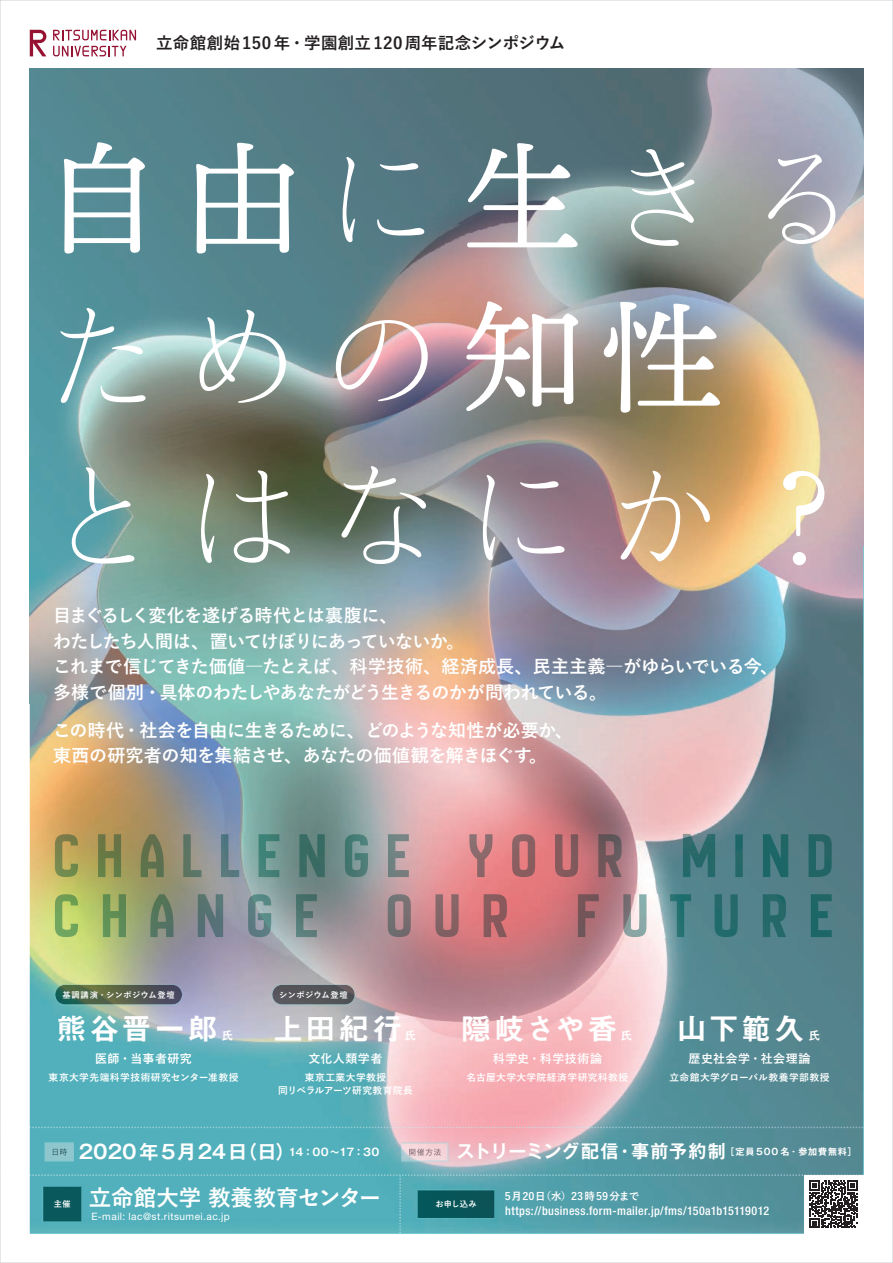
<style>
.page{position:relative;width:893px;height:1263px;background:#fff}
.page>*{position:absolute;margin:0;border:0;box-sizing:border-box;transform-origin:0 0}
.t1{font:30px "Midashi Go Pro MB31";letter-spacing:.095em;color:#fff}
.t2{font:700 22.5px "Yu Go";letter-spacing:-.01em;color:#fff}
.t3{font:700 19.2px "Gothic MB101 Pro De";letter-spacing:.035em;color:#fff}
.t4{font:700 18px/25.5px "Yu Go";letter-spacing:-.03em;color:#fff}
.t5{font:700 18px "Gothic MB101 Pro De";letter-spacing:.02em;color:#fff}
.t6{font:700 16.5px "Yu Go";letter-spacing:.02em;color:#231f20}
.t7{font:500 condensed 12px "Helvetica Neue LT Pro";letter-spacing:.03em;color:#fff}
.t8{font:700 12px "Yu Go";letter-spacing:.04em;color:#fff}
.t9{font:12px "Midashi Go Pro MB31";color:#fff}
.t10{font:700 10.5px "Yu Go";letter-spacing:.055em;color:#fff}
.t11{font:10.2px "Helvetica Neue LT Pro";letter-spacing:.045em;color:#fff}
.t12{font:700 9.75px/12.8px "Yu Go";letter-spacing:.04em;color:#fff;text-align:center}
.t13{font:700 8.25px "Yu Go";letter-spacing:.05em;color:#fff}
.t14{font:700 8.25px "Yu Go";letter-spacing:.085em;color:#fff}
</style>
<div class="page">
<img style="left:0;top:0;width:893px;height:1263px">
<svg style="left:0;top:1127px;width:31px;height:1px"></svg>
<svg style="left:0;top:1174px;width:31px;height:2px"></svg>
<p class="t6" style="left:156px;top:34px;width:411px">立命館創始150 年・学園創立120周年記念シンポ ジ ウム</p>
<p class="t4" style="left:53px;top:603px;width:727px">目まぐるしく変化を遂げる時代とは裏腹に、<br>わたしたち人間は、置いてけぼりにあっていないか。<br>これまで信じてきた価値―たとえば、科学技術、経済成長、民主主義―がゆらいでいる今、多様で個別・具体のわたしやあなたがどう生きるのかが問われている。</p>
<p class="t4" style="left:53px;top:718px;width:521px">この時代・社会を自由に生きるために、どのような知性が必要か、東西の研究者の知を集結させ、あなたの価値観を解きほぐす。</p>
<p class="t14" style="left:62px;top:990px;width:114px">基調講演・シンポ ジ ウム登壇</p>
<p class="t13" style="left:279px;top:990px;width:70px">シンポ ジ ウム登壇</p>
<h1 class="t1" style="left:56px;top:1004px;width:163px">熊谷晋一郎</h1>
<p class="t9" style="left:221px;top:1026px;width:13px">氏</p>
<h1 class="t1" style="left:273px;top:1004px;width:131px">上田紀行</h1>
<p class="t9" style="left:404px;top:1026px;width:13px">氏</p>
<h1 class="t1" style="left:461px;top:1004px;width:158px">隠岐さや香</h1>
<p class="t9" style="left:620px;top:1026px;width:13px">氏</p>
<h1 class="t1" style="left:677px;top:1004px;width:129px">山下範久</h1>
<p class="t9" style="left:809px;top:1026px;width:13px">氏</p>
<p class="t8" style="left:95px;top:1052px;width:98px">医師・当事者研究</p>
<p class="t12" style="left:49px;top:1071px;width:191px">東京大学先端科学技術研究センター准教授</p>
<p class="t8" style="left:309px;top:1052px;width:75px">文化人類学者</p>
<p class="t12" style="left:278px;top:1071px;width:136px">東京工業大学教授<br>同リベラルアーツ研究教育院長</p>
<p class="t8" style="left:493px;top:1052px;width:111px">科学史・科学技術論</p>
<p class="t12" style="left:467px;top:1071px;width:163px">名古屋大学大学院経済学研究科教授</p>
<p class="t8" style="left:689px;top:1052px;width:123px">歴史社会学・社会理論</p>
<p class="t12" style="left:669px;top:1071px;width:161px">立命館大学グローバル教養学部教授</p>
<p class="t3" style="left:79px;top:1136px;width:302px">2020年 5月24日（日）<sup>14：00～17：30</sup></p>
<p class="t5" style="left:456px;top:1136px;width:402px">ストリーミング配信・事前予約制<sup>［定員</sup> <sup>500</sup> <sup>名・参加費無料］</sup></p>
<p class="t2" style="left:89px;top:1185px;width:294px">立命館大学 教養教育センター</p>
<p class="t10" style="left:505px;top:1190px;width:136px">5月20日（水）23時59分まで</p>
<p class="t11" style="left:91px;top:1210px;width:140px">E-mail: lac@st.ritsumei.ac.jp</p>
<p class="t13" style="left:54px;top:1199px;width:19px">主催</p>
<p class="t13" style="left:435px;top:1200px;width:43px">お申し込み</p>
<p class="t7" style="left:505px;top:1204px;width:265px">https://business.form-mailer.jp/fms/150a1b15119012</p>
</div>
